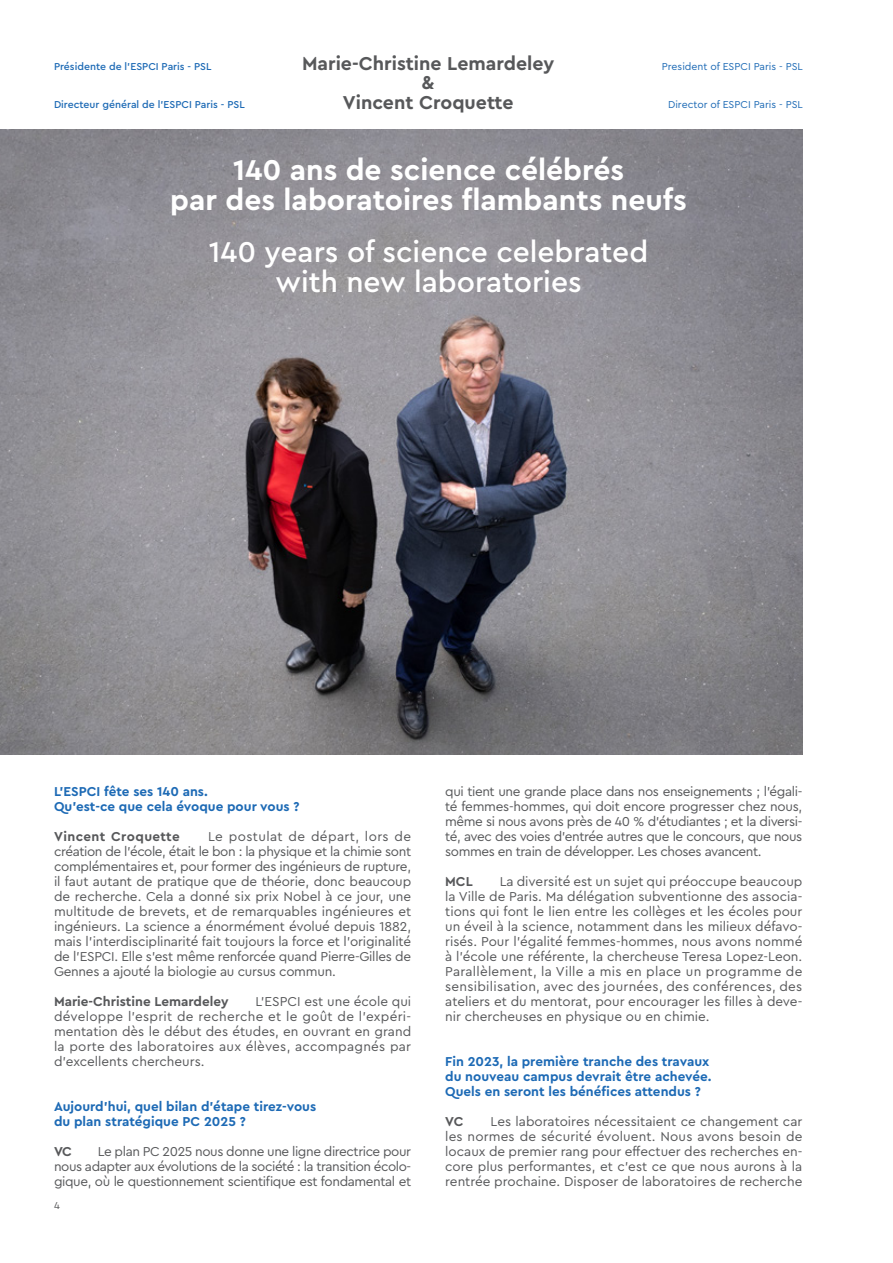
<style>
.page{position:relative;width:893px;height:1263px;background:#fff}
.page>*{position:absolute;margin:0;border:0;box-sizing:border-box;transform-origin:0 0}
.t1{font:700 30px/30px "Cera Pro";color:#fff;text-align:center}
.t2{font:500 30px/30px "Cera Pro";color:#fff;text-align:center}
.t3{font:700 19.5px/19.5px "Cera Pro";color:#57585a;text-align:center}
.t4{font:13.5px/15px "Cera Pro";letter-spacing:-.02em;color:#57585a;text-align:justify}
.t5{font:700 13.5px/15px "Cera Pro";color:#1d6ab5}
.t6{font:700 13.5px "Cera Pro";color:#57585a}
.t7{font:700 13.5px "Cera Pro";letter-spacing:.03em;color:#57585a}
.t8{font:500 10.5px "Cera Pro";color:#1d6ab5}
.t9{font:10.5px "Cera Pro";color:#1d6ab5}
.t10{font:10.5px "Cera Pro";color:#57585a}
</style>
<div class="page">
<img style="left:0;top:130px;width:802px;height:625px">
<h2 class="t3" style="left:302px;top:53px;width:254px">Marie-Christine Lemardeley &amp;<br>Vincent Croquette</h2>
<p class="t8" style="left:54px;top:59px;width:159px">Présidente de l’ESPCI Paris - PSL</p>
<p class="t9" style="left:662px;top:59px;width:143px">President of ESPCI Paris - PSL</p>
<p class="t8" style="left:54px;top:98px;width:192px">Directeur général de l’ESPCI Paris - PSL</p>
<p class="t9" style="left:668px;top:98px;width:136px">Director of ESPCI Paris - PSL</p>
<h1 class="t1" style="left:170px;top:153px;width:518px">140 ans de science célébrés<br>par des laboratoires flambants neufs</h1>
<h1 class="t2" style="left:209px;top:236px;width:441px">140 years of science celebrated with new laboratories</h1>
<p class="t5" style="left:54px;top:783px;width:247px">L’ESPCI fête ses 140 ans.<br>Qu’est-ce que cela évoque pour vous ?</p>
<p class="t7" style="left:54px;top:828px;width:127px">Vincent Croquette</p>
<p class="t4" style="left:54px;top:828px;width:359px;text-indent:154px">Le postulat de départ, lors de création de l’école, était le bon : la physique et la chimie sont complémentaires et, pour former des ingénieurs de rupture, il faut autant de pratique que de théorie, donc beaucoup de recherche. Cela a donné six prix Nobel à ce jour, une multitude de brevets, et de remarquables ingénieures et ingénieurs. La science a énormément évolué depuis 1882, mais l’interdisciplinarité fait toujours la force et l’originalité de l’ESPCI. Elle s’est même renforcée quand Pierre-Gilles de Gennes a ajouté la biologie au cursus commun.</p>
<p class="t6" style="left:54px;top:993px;width:176px">Marie-Christine Lemardeley</p>
<p class="t4" style="left:54px;top:993px;width:359px;text-indent:202px">L’ESPCI est une école qui développe l’esprit de recherche et le goût de l’expéri&shy;mentation dès le début des études, en ouvrant en grand la porte des laboratoires aux élèves, accompagnés par d’excellents chercheurs.</p>
<p class="t5" style="left:54px;top:1098px;width:264px">Aujourd’hui, quel bilan d’étape tirez-vous du plan stratégique PC 2025 ?</p>
<p class="t6" style="left:54px;top:1142px;width:19px">VC</p>
<p class="t4" style="left:54px;top:1143px;width:359px;text-indent:44px">Le plan PC 2025 nous donne une ligne directrice pour nous adapter aux évolutions de la société : la transition écolo&shy;gique, où le questionnement scientifique est fondamental et</p>
<p class="t10" style="left:54px;top:1198px;width:7px">4</p>
<p class="t4" style="left:445px;top:783px;width:359px">qui tient une grande place dans nos enseignements ; l’égali&shy;té femmes-hommes, qui doit encore progresser chez nous, même si nous avons près de 40 % d’étudiantes ; et la diversi&shy;té, avec des voies d’entrée autres que le concours, que nous sommes en train de développer. Les choses avancent.</p>
<p class="t6" style="left:445px;top:872px;width:29px">MCL</p>
<p class="t4" style="left:445px;top:873px;width:359px;text-indent:55px">La diversité est un sujet qui préoccupe beaucoup la Ville de Paris. Ma délégation subventionne des associa&shy;tions qui font le lien entre les collèges et les écoles pour un éveil à la science, notamment dans les milieux défavo&shy;risés. Pour l’égalité femmes-hommes, nous avons nommé à l’école une référente, la chercheuse Teresa Lopez-Leon.<br>Parallèlement, la Ville a mis en place un programme de sensibilisation, avec des journées, des conférences, des ateliers et du mentorat, pour encourager les filles à deve&shy;nir chercheuses en physique ou en chimie.</p>
<p class="t5" style="left:445px;top:1053px;width:268px">Fin 2023, la première tranche des travaux du nouveau campus devrait être achevée.<br>Quels en seront les bénéfices attendus ?</p>
<p class="t6" style="left:445px;top:1112px;width:20px">VC</p>
<p class="t4" style="left:445px;top:1113px;width:359px;text-indent:45px">Les laboratoires nécessitaient ce changement car les normes de sécurité évoluent. Nous avons besoin de locaux de premier rang pour effectuer des recherches en&shy;core plus performantes, et c’est ce que nous aurons à la rentrée prochaine. Disposer de laboratoires de recherche</p>
</div>
